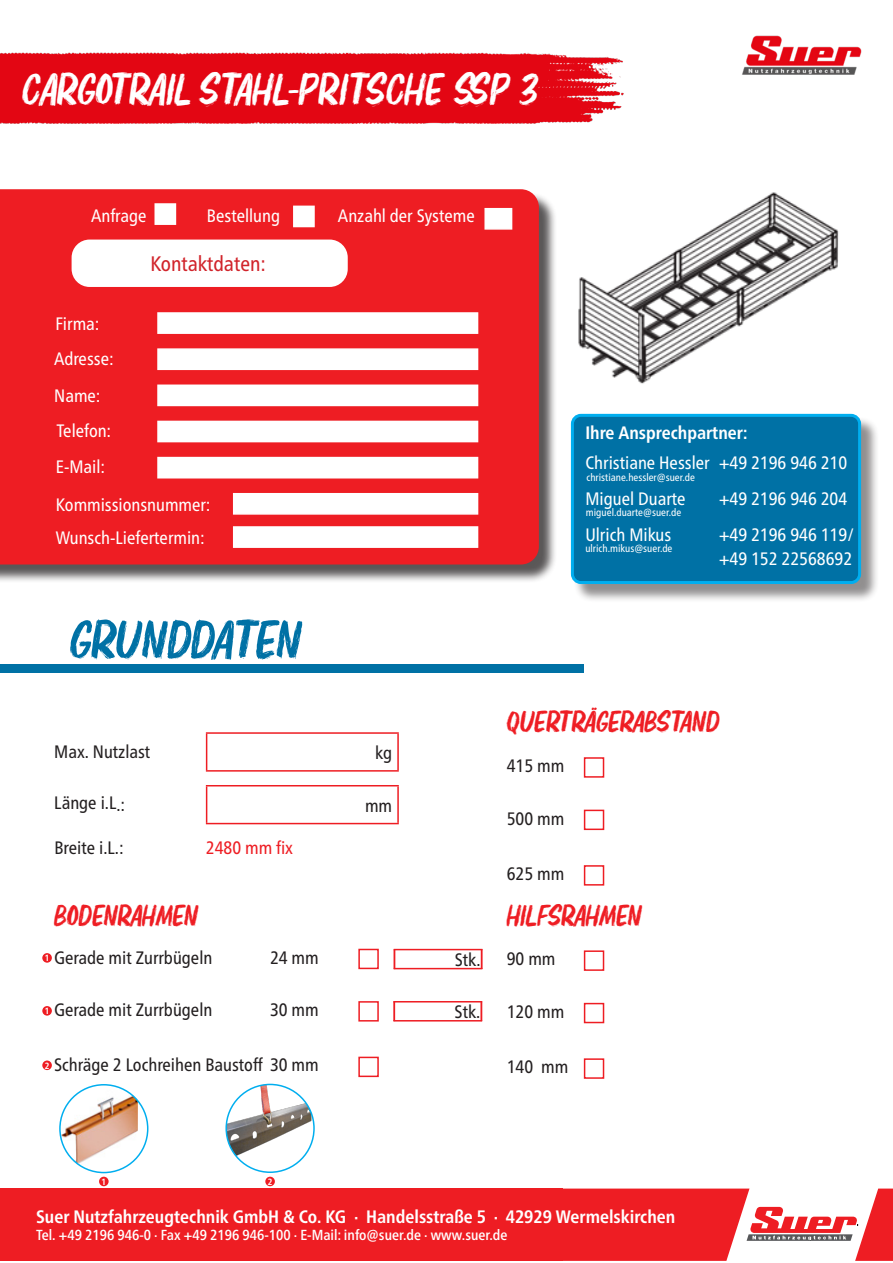
<style>
.page{position:relative;width:893px;height:1263px;background:#fff}
.page>*{position:absolute;margin:0;border:0;box-sizing:border-box;transform-origin:0 0}
.t1{font:54px "Elbrush";color:#0071a5}
.t2{font:45px "Elbrush";letter-spacing:-.005em;color:#fff}
.t3{font:30px "Elbrush";color:#ee1d23}
.t4{font:30px "Elbrush";letter-spacing:-.03em;color:#ee1d23}
.t5{font:condensed 21px "Frutiger Neue LTW1 G";color:#d1232a}
.t6{font:condensed 18px "Frutiger Neue LTW1 G";color:#fff}
.t7{font:condensed 18px "Frutiger Neue LTW1 G";color:#231f20}
.t8{font:700 condensed 18px "Frutiger Neue LTW1 G";color:#fff}
.t9{font:condensed 18px "Frutiger Neue LTW1 G";color:#ee1d23}
.t10{font:500 condensed 14.55px "Frutiger Neue LTW1 G";color:#fff}
.t11{font:condensed 10.5px "Frutiger Neue LTW1 G";color:#fff}
.e-Nummer_invers{font:700 condensed 9px "Frutiger Neue LTW1 G";color:#fff}
</style>
<div class="page">
<div style="left:573px;top:416px;width:307px;height:186px;background:#231f20;opacity:.5"></div>
<div style="left:572px;top:415px;width:288px;height:167px;background:#0071a5;border-radius:9px"></div>
<div style="left:571px;top:414px;width:290px;height:170px;border:3px solid #00aeef;border-radius:9px"></div>
<img style="left:742px;top:35px;width:120px;height:40px">
<div style="left:0;top:192px;width:558px;height:391px;background:#231f20;opacity:.75"></div>
<div style="left:0;top:189px;width:539px;height:375px;background:#ee1d23"></div>
<div style="left:72px;top:240px;width:276px;height:47px;background:#fff;border-radius:18px"></div>
<div style="left:154px;top:203px;width:22px;height:22px;background:#fff;border:2px solid #fff"></div>
<div style="left:293px;top:206px;width:22px;height:21px;background:#fff;border:2px solid #fff"></div>
<div style="left:484px;top:208px;width:28px;height:22px;background:#fff;border:2px solid #fff"></div>
<div style="left:157px;top:312px;width:321px;height:22px;background:#fff;border:2px solid #fff"></div>
<div style="left:157px;top:348px;width:321px;height:22px;background:#fff;border:2px solid #fff"></div>
<div style="left:157px;top:384px;width:321px;height:22px;background:#fff;border:2px solid #fff"></div>
<div style="left:157px;top:421px;width:321px;height:21px;background:#fff"></div>
<div style="left:157px;top:457px;width:321px;height:21px;background:#fff"></div>
<div style="left:233px;top:493px;width:245px;height:22px;background:#fff;border:2px solid #fff"></div>
<div style="left:0;top:1188px;width:562px;height:73px;background:#ee1d23"></div>
<svg style="left:562px;top:1188px;width:331px;height:73px"></svg>
<img style="left:0;top:53px;width:624px;height:71px">
<div style="left:0;top:664px;width:584px;height:9px;background:#0071a5"></div>
<hr style="left:206px;top:732px;width:193px;height:2px;background:#ee1d23">
<hr style="left:206px;top:734px;width:1px;height:36px;background:#ee1d23">
<hr style="left:397px;top:734px;width:2px;height:36px;background:#ee1d23">
<hr style="left:206px;top:770px;width:193px;height:2px;background:#ee1d23">
<hr style="left:206px;top:785px;width:193px;height:1px;background:#ee1d23">
<hr style="left:206px;top:786px;width:1px;height:37px;background:#ee1d23">
<hr style="left:397px;top:786px;width:2px;height:37px;background:#ee1d23">
<hr style="left:206px;top:823px;width:193px;height:1px;background:#ee1d23">
<div style="left:584px;top:757px;width:20px;height:21px;border:2px solid #ee1d23"></div>
<img style="left:60px;top:1085px;width:78px;height:82px">
<div style="left:59px;top:1084px;width:89px;height:89px;border:2px solid #00aeef;border-radius:50%"></div>
<div style="left:42px;top:953px;width:10px;height:10px;background:#ee1d23;border-radius:50%"></div>
<div style="left:42px;top:1006px;width:10px;height:9px;background:#ee1d23;border-radius:50%"></div>
<div style="left:99px;top:1177px;width:10px;height:9px;background:#ee1d23;border-radius:50%"></div>
<img style="left:227px;top:1084px;width:84px;height:81px">
<div style="left:225px;top:1084px;width:90px;height:89px;border:2px solid #00aeef;border-radius:50%"></div>
<div style="left:42px;top:1060px;width:10px;height:10px;background:#ee1d23;border-radius:50%"></div>
<div style="left:265px;top:1177px;width:10px;height:9px;background:#ee1d23;border-radius:50%"></div>
<img style="left:578px;top:192px;width:261px;height:192px">
<div style="left:584px;top:810px;width:20px;height:20px;border:2px solid #ee1d23"></div>
<div style="left:584px;top:865px;width:20px;height:20px;border:2px solid #ee1d23"></div>
<div style="left:584px;top:950px;width:20px;height:21px;border:2px solid #ee1d23"></div>
<div style="left:584px;top:1003px;width:20px;height:20px;border:2px solid #ee1d23"></div>
<div style="left:584px;top:1058px;width:20px;height:21px;border:2px solid #ee1d23"></div>
<div style="left:358px;top:949px;width:21px;height:20px;border:2px solid #ee1d23"></div>
<div style="left:358px;top:1001px;width:21px;height:20px;border:2px solid #ee1d23"></div>
<div style="left:358px;top:1057px;width:21px;height:20px;border:2px solid #ee1d23"></div>
<div style="left:233px;top:526px;width:245px;height:22px;background:#fff;border:2px solid #fff"></div>
<svg style="left:394px;top:1002px;width:1px;height:18px"></svg>
<hr style="left:393px;top:1020px;width:89px;height:1px;background:#ee1d23">
<hr style="left:393px;top:1001px;width:89px;height:1px;background:#ee1d23">
<svg style="left:481px;top:1002px;width:1px;height:18px"></svg>
<svg style="left:394px;top:950px;width:1px;height:18px"></svg>
<hr style="left:394px;top:968px;width:88px;height:1px;background:#ee1d23">
<hr style="left:394px;top:949px;width:88px;height:1px;background:#ee1d23">
<svg style="left:481px;top:950px;width:1px;height:18px"></svg>
<p class="t2" style="left:23px;top:65px;width:517px">CARGOTRAIL STAHL-PRITSCHE SSP 3</p>
<p class="t6" style="left:91px;top:205px;width:57px">Anfrage</p>
<p class="t6" style="left:207px;top:205px;width:75px">Bestellung</p>
<p class="t6" style="left:338px;top:205px;width:138px">Anzahl der Systeme</p>
<p class="t5" style="left:150px;top:251px;width:117px">Kontaktdaten:</p>
<p class="t6" style="left:55px;top:313px;width:46px">Firma:</p>
<p class="t6" style="left:54px;top:348px;width:61px">Adresse:</p>
<p class="t6" style="left:54px;top:385px;width:48px">Name:</p>
<p class="t6" style="left:56px;top:420px;width:56px">Telefon:</p>
<p class="t6" style="left:56px;top:456px;width:51px">E-Mail:</p>
<p class="t6" style="left:56px;top:494px;width:156px">Kommissionsnummer:</p>
<p class="t6" style="left:56px;top:527px;width:150px">Wunsch-Liefertermin:</p>
<p class="t1" style="left:70px;top:610px;width:233px">GRUNDDATEN</p>
<p class="t7" style="left:54px;top:741px;width:97px">Max. Nutzlast</p>
<p class="t7" style="left:54px;top:792px;width:72px">Länge i.L.:</p>
<p class="t7" style="left:54px;top:837px;width:71px">Breite i.L.:</p>
<p class="t9" style="left:206px;top:837px;width:89px">2480 mm fix</p>
<p class="t3" style="left:54px;top:899px;width:146px">BODENRAHMEN</p>
<p class="t7" style="left:54px;top:947px;width:160px">Gerade mit Zurrbügeln</p>
<p class="t7" style="left:270px;top:947px;width:50px">24 mm</p>
<p class="t7" style="left:54px;top:999px;width:160px">Gerade mit Zurrbügeln</p>
<p class="t7" style="left:270px;top:999px;width:50px">30 mm</p>
<p class="t7" style="left:54px;top:1054px;width:266px">Schräge 2 Lochreihen Baustoff 30 mm</p>
<p class="e-Nummer_invers" style="left:45px;top:953px;width:6px">1</p>
<p class="e-Nummer_invers" style="left:45px;top:1006px;width:6px">1</p>
<p class="e-Nummer_invers" style="left:45px;top:1060px;width:6px">2</p>
<p class="e-Nummer_invers" style="left:102px;top:1176px;width:6px">1</p>
<p class="e-Nummer_invers" style="left:268px;top:1176px;width:6px">2</p>
<p class="t7" style="left:375px;top:742px;width:18px">kg</p>
<p class="t7" style="left:365px;top:795px;width:29px">mm</p>
<p class="t8" style="left:585px;top:422px;width:164px">Ihre Ansprechpartner:</p>
<p class="t6" style="left:585px;top:452px;width:126px">Christiane Hessler</p>
<p class="t6" style="left:585px;top:488px;width:102px">Miguel Duarte</p>
<p class="t6" style="left:585px;top:524px;width:87px">Ulrich Mikus</p>
<p class="t6" style="left:719px;top:452px;width:130px">+49 2196 946 210</p>
<p class="t6" style="left:719px;top:488px;width:130px">+49 2196 946 204</p>
<p class="t6" style="left:719px;top:524px;width:137px">+49 2196 946 119/</p>
<p class="t6" style="left:719px;top:548px;width:134px">+49 152 22568692</p>
<p class="t11" style="left:586px;top:471px;width:110px">christiane.hessler@suer.de</p>
<p class="t11" style="left:586px;top:506px;width:97px">miguel.duarte@suer.de</p>
<p class="t11" style="left:585px;top:542px;width:89px">ulrich.mikus@suer.de</p>
<p class="t7" style="left:455px;top:949px;width:27px">Stk.</p>
<p class="t7" style="left:455px;top:1001px;width:27px">Stk.</p>
<p class="t3" style="left:507px;top:705px;width:214px">QUERTRÄGERABSTAND</p>
<p class="t7" style="left:507px;top:755px;width:59px">415 mm</p>
<p class="t7" style="left:507px;top:808px;width:59px">500 mm</p>
<p class="t7" style="left:507px;top:863px;width:59px">625 mm</p>
<p class="t4" style="left:507px;top:899px;width:137px">HILFSRAHMEN</p>
<p class="t7" style="left:507px;top:948px;width:50px">90 mm</p>
<p class="t7" style="left:507px;top:1001px;width:59px">120 mm</p>
<p class="t7" style="left:507px;top:1056px;width:63px">140 mm</p>
<p class="t8" style="left:36px;top:1206px;width:641px">Suer Nutzfahrzeugtechnik GmbH &amp; Co. KG · Handelsstraße 5 · 42929 Wermelskirchen</p>
<p class="t10" style="left:36px;top:1227px;width:473px">Tel. +49 2196 946-0 · Fax +49 2196 946-100 · E-Mail: info@suer.de · www.suer.de</p>
</div>
